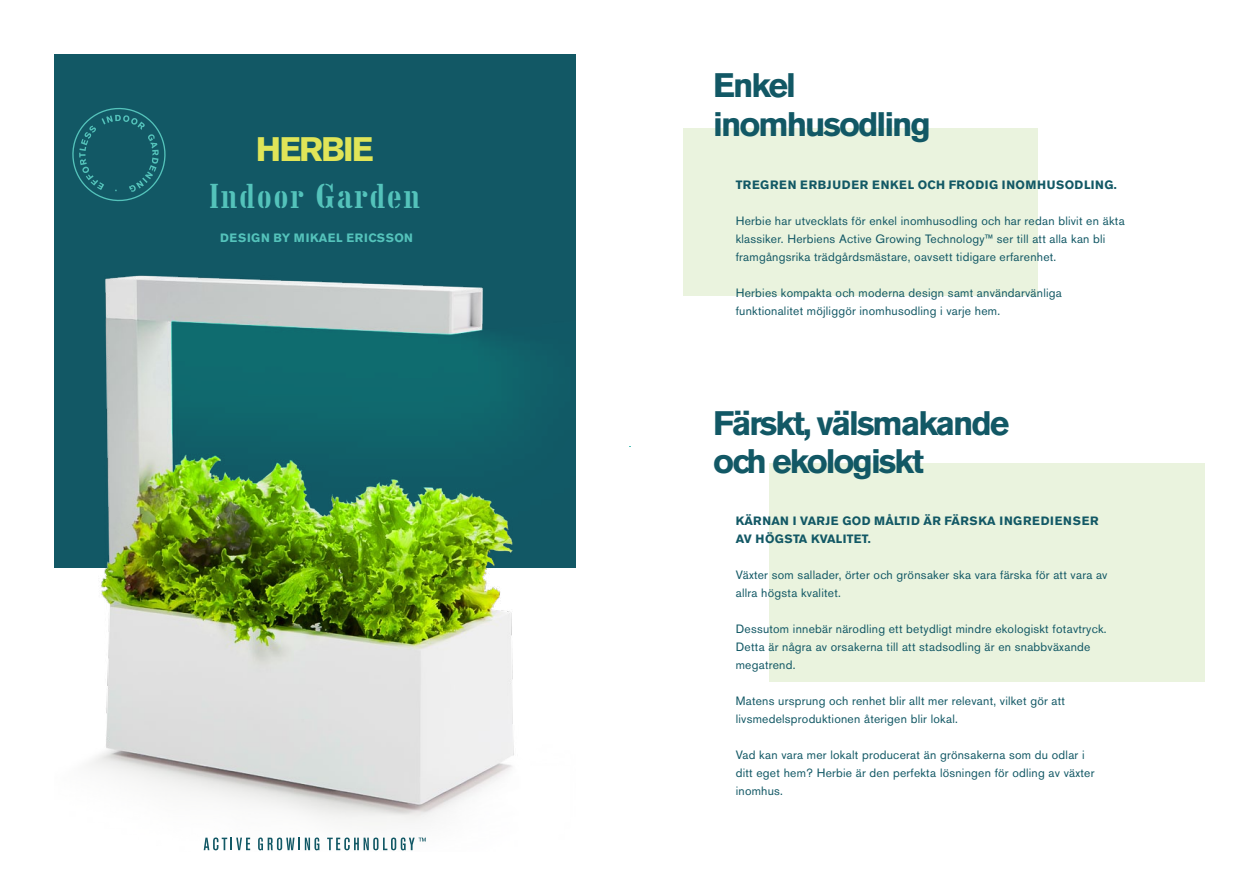
<style>
.page{position:relative;width:1259px;height:893px;background:#fff}
.page>*{position:absolute;margin:0;border:0;box-sizing:border-box;transform-origin:0 0}
.t1{font:condensed 38.25px "Le Corbusier";letter-spacing:.04em;color:#54c3bb}
.t2{font:700 33.75px/38.2px "Akzidenz Grotesk BE";letter-spacing:-.06em;color:#125865}
.t3{font:700 33.75px "Akzidenz Grotesk BE";letter-spacing:-.06em;color:#e0e558}
.t4{font:12px/18px "Akzidenz Grotesk BE";letter-spacing:.02em;color:#125865}
.t5{font:700 12px "Akzidenz Grotesk BE";letter-spacing:.02em;color:#125865}
.t6{font:700 12px "Akzidenz Grotesk BE";letter-spacing:.04em;color:#125865}
.t7{font:700 12px "Akzidenz Grotesk BE";letter-spacing:.02em;color:#54c3bb}
</style>
<div class="page">
<div style="left:54px;top:54px;width:521px;height:514px;background:#125865"></div>
<img style="left:90px;top:275px;width:434px;height:576px">
<div style="left:683px;top:128px;width:354px;height:168px;background:#eaf3de"></div>
<div style="left:770px;top:463px;width:435px;height:219px;background:#eaf3de"></div>
<svg style="left:72px;top:107px;width:94px;height:95px"></svg>
<svg style="left:204px;top:837px;width:46px;height:13px"></svg>
<svg style="left:258px;top:837px;width:61px;height:13px"></svg>
<svg style="left:327px;top:837px;width:99px;height:13px"></svg>
<h2 class="t3" style="left:256px;top:129px;width:119px">HERBIE</h2>
<h1 class="t1" style="left:209px;top:175px;width:212px">Indoor Garden</h1>
<p class="t7" style="left:220px;top:231px;width:18px">DESIG</p>
<p class="t7" style="left:261px;top:231px;width:94px">N BY MIKAEL ERI</p>
<p class="t7" style="left:368px;top:231px;width:46px">CSSON</p>
<h2 class="t2" style="left:713px;top:67px;width:219px">ENKEL<br>INOMHUSODLING</h2>
<p class="t5" style="left:736px;top:177px;width:17px">TREGRE</p>
<p class="t5" style="left:787px;top:177px;width:22px">N ERB</p>
<p class="t6" style="left:827px;top:177px;width:291px">JUDER ENKEL OCH FRODIG INOMHUSODLING.</p>
<p class="t4" style="left:736px;top:211px;width:390px">Herbie har utvecklats för enkel inomhusodling och har redan blivit en äkta klassiker. Herbiens Active Growing Technology™ ser till att alla kan bli framgångsrika trädgårdsmästare, oavsett tidigare erfarenhet.</p>
<p class="t4" style="left:736px;top:283px;width:327px">Herbies kompakta och moderna design samt användarvänliga funktionalitet möjliggör inomhusodling i varje hem.</p>
<h2 class="t2" style="left:713px;top:404px;width:298px">FÄRSKT, VÄLSMAKANDE<br>OCH EKOLOGISKT</h2>
<p class="t5" style="left:736px;top:514px;width:288px">KÄR NAN I VARJE G OD MÅLTI D ÄR FÄRS KA I NGRE</p>
<p class="t5" style="left:1040px;top:514px;width:42px">DIENSER</p>
<p class="t5" style="left:736px;top:532px;width:49px">AV H ÖGST</p>
<p class="t5" style="left:799px;top:532px;width:52px">A KVALITET</p>
<p class="t5" style="left:867px;top:532px;width:4px">.</p>
<p class="t4" style="left:736px;top:566px;width:373px">Växter som sallader, örter och grönsaker ska vara färska för att vara av allra högsta kvalitet.</p>
<p class="t4" style="left:736px;top:620px;width:372px">Dessutom innebär närodling ett betydligt mindre ekologiskt fotavtryck.<br>Detta är några av orsakerna till att stadsodling är en snabbväxande megatrend.</p>
<p class="t4" style="left:736px;top:692px;width:331px">Matens ursprung och renhet blir allt mer relevant, vilket gör att livsmedelsproduktionen återigen blir lokal.</p>
<p class="t4" style="left:736px;top:746px;width:360px">Vad kan vara mer lokalt producerat än grönsakerna som du odlar i ditt eget hem? Herbie är den perfekta lösningen för odling av växter inomhus.</p>
</div>
